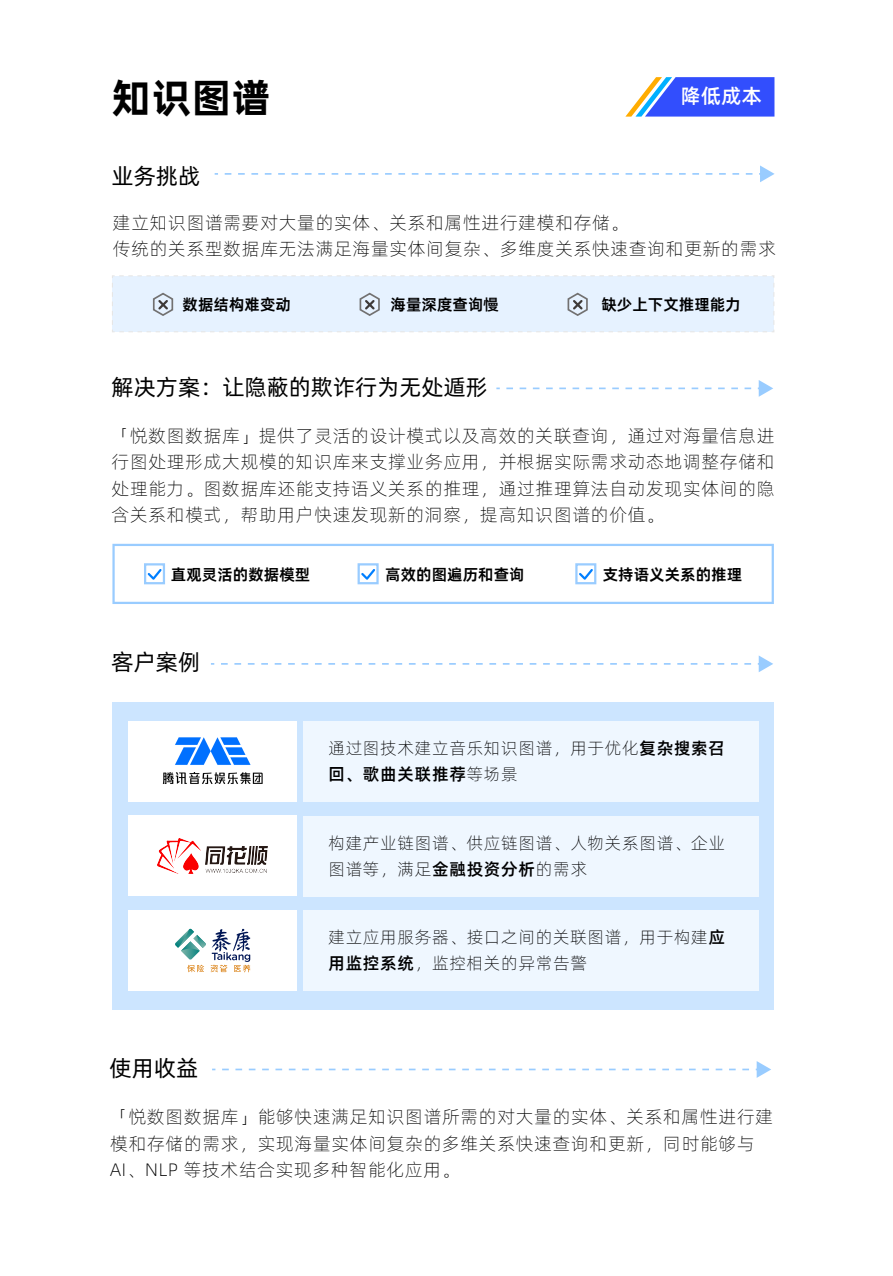
<style>
.page{position:relative;width:893px;height:1276px;background:#fff}
.page>*{position:absolute;margin:0;border:0;box-sizing:border-box;transform-origin:0 0}
.t1{font:40.5px "Alibaba Pu Hui Ti B";color:#000}
.t2{font:22.5px "Alibaba Pu Hui Ti R";color:#000}
.t3{font:700 20.25px "Alibaba Pu Hui Ti 2 75 Semi";color:#fff}
.t4{font:18px/26.1px "Alibaba Pu Hui Ti L";letter-spacing:.04em;color:#000}
.t5{font:16.88px/26.1px "Alibaba Pu Hui Ti L";letter-spacing:.04em;color:#000}
.t6{font:700 16.88px "Alibaba Pu Hui Ti 2 75 Semi";letter-spacing:.04em;color:#000}
.t7{font:15.75px "Alibaba Pu Hui Ti 2 85 Bold";color:#000}
.s1{font-family:"Alibaba Pu Hui Ti 2 75 Semi";font-weight:700}
.s2{font-family:"Alibaba Pu Hui Ti L";font-weight:400}
</style>
<div class="page">
<div style="left:112px;top:702px;width:662px;height:307px;background:#cce5ff"></div>
<svg style="left:225px;top:165px;width:550px;height:17px"></svg>
<svg style="left:506px;top:380px;width:267px;height:17px"></svg>
<svg style="left:221px;top:655px;width:552px;height:17px"></svg>
<div style="left:112px;top:275px;width:662px;height:57px;background:#e6f2ff"></div>
<svg style="left:112px;top:544px;width:662px;height:60px"></svg>
<svg style="left:625px;top:77px;width:149px;height:40px;background:#5a73f3"></svg>
<div style="left:128px;top:721px;width:169px;height:80px;background:#fff"></div>
<div style="left:303px;top:721px;width:456px;height:80px;background:#eff7ff"></div>
<div style="left:128px;top:816px;width:169px;height:80px;background:#fff"></div>
<div style="left:303px;top:816px;width:456px;height:80px;background:#eff7ff"></div>
<div style="left:128px;top:910px;width:169px;height:80px;background:#fff"></div>
<div style="left:303px;top:910px;width:456px;height:81px;background:#eff7ff"></div>
<img style="left:162px;top:737px;width:101px;height:47px">
<img style="left:158px;top:838px;width:110px;height:35px">
<svg style="left:175px;top:929px;width:75px;height:43px"></svg>
<svg style="left:222px;top:1061px;width:549px;height:17px"></svg>
<h1 class="t1" style="left:112px;top:65px;width:161px">知识图谱</h1>
<p class="t3" style="left:681px;top:81px;width:82px">降低成本</p>
<p class="t2" style="left:112px;top:159px;width:90px">业务挑战</p>
<p class="t4" style="left:113px;top:209px;width:664px">建立知识图谱需要对大量的实体、关系和属性进行建模和存储。<br>传统的关系型数据库无法满足海量实体间复杂、多维度关系快速查询和更新的需求</p>
<p class="t7" style="left:183px;top:292px;width:110px">数据结构难变动</p>
<p class="t7" style="left:391px;top:292px;width:110px">海量深度查询慢</p>
<p class="t7" style="left:601px;top:292px;width:141px">缺少上下文推理能力</p>
<p class="t2" style="left:112px;top:370px;width:378px">解决方案：让隐蔽的欺诈行为无处遁形</p>
<p class="t4" style="left:112px;top:422px;width:664px;text-align:justify">「悦数图数据库」提供了灵活的设计模式以及高效的关联查询，通过对海量信息进行图处理形成大规模的知识库来支撑业务应用，并根据实际需求动态地调整存储和处理能力。图数据库还能支持语义关系的推理，通过推理算法自动发现实体间的隐含关系和模式，帮助用户快速发现新的洞察，提高知识图谱的价值。</p>
<p class="t7" style="left:171px;top:562px;width:141px">直观灵活的数据模型</p>
<p class="t7" style="left:385px;top:562px;width:141px">高效的图遍历和查询</p>
<p class="t7" style="left:603px;top:562px;width:141px">支持语义关系的推理</p>
<p class="t2" style="left:112px;top:645px;width:90px">客户案例</p>
<p class="t5" style="left:328px;top:734px;width:398px">通过图技术建立音乐知识图谱，用于优化<span class="s1">复杂搜索召</span></p>
<p class="t6" style="left:328px;top:761px;width:191px">回、歌曲关联推荐<span class="s2">等场景</span></p>
<p class="t5" style="left:328px;top:828px;width:398px">构建产业链图谱、供应链图谱、人物关系图谱、企业图谱等，满足<span class="s1">金融投资分析</span>的需求</p>
<p class="t5" style="left:328px;top:923px;width:398px">建立应用服务器、接口之间的关联图谱，用于构建<span class="s1">应用监控系统</span>，监控相关的异常告警</p>
<p class="t2" style="left:110px;top:1051px;width:90px">使用收益</p>
<p class="t4" style="left:110px;top:1103px;width:664px">「悦数图数据库」能够快速满足知识图谱所需的对大量的实体、关系和属性进行建模和存储的需求，实现海量实体间复杂的多维关系快速查询和更新，同时能够与<br>AI、NLP 等技术结合实现多种智能化应用。</p>
</div>
